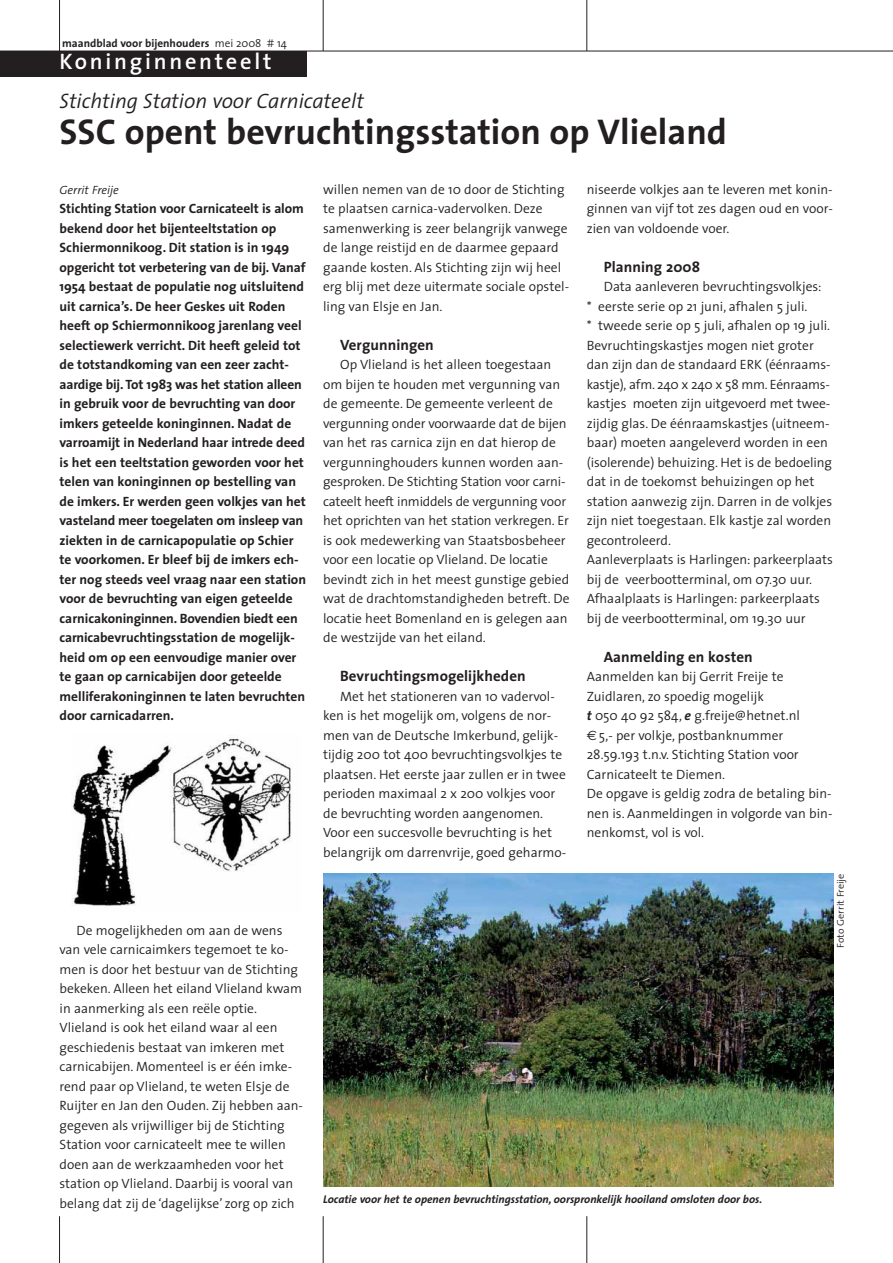
<style>
.page{position:relative;width:893px;height:1263px;background:#fff}
.page>*{position:absolute;margin:0;border:0;box-sizing:border-box;transform-origin:0 0}
.t1{font:700 36px "The Sans";color:#231f20}
.t2{font:600 22.5px "The Sans";letter-spacing:.12em;color:#fff}
.t3{font:italic 300 21px "The Sans";color:#231f20}
.t4{font:700 15px "The Sans";letter-spacing:.005em;color:#231f20}
.t5{font:300 13.5px/19.5px "The Sans";color:#231f20}
.t6{font:700 13.5px/19.5px "The Sans";color:#231f20}
.t7{font:italic 300 12px "The Sans";color:#231f20}
.t8{font:italic 700 11.25px "The Sans";color:#231f20}
.t9{font:700 11.25px "The Sans";color:#231f20}
.t10{font:300 9.75px "The Sans";color:#231f20;scale:1.05 1}
.s1{font-weight:300}
.s2{font-weight:700;font-style:italic}
.s3{font-family:"Euro Sans";font-weight:400}
</style>
<div class="page">
<hr style="left:59px;top:0;width:1px;height:51px;background:#231f20">
<hr style="left:323px;top:0;width:1px;height:51px;background:#231f20">
<hr style="left:586px;top:0;width:1px;height:51px;background:#231f20">
<hr style="left:59px;top:1216px;width:1px;height:47px;background:#231f20">
<hr style="left:323px;top:1216px;width:1px;height:47px;background:#231f20">
<hr style="left:586px;top:1216px;width:1px;height:47px;background:#231f20">
<hr style="left:0;top:51px;width:893px;height:1px;background:#231f20">
<img style="left:323px;top:874px;width:510px;height:312px">
<div style="left:0;top:51px;width:306px;height:26px;background:#231f20"></div>
<img style="left:72px;top:738px;width:219px;height:168px">
<p class="t9" style="left:62px;top:39px;width:226px">maandblad voor bijenhouders <span class="s1">mei 2008 # 14</span></p>
<h2 class="t2" style="left:60px;top:53px;width:213px">Koninginnenteelt</h2>
<h3 class="t3" style="left:60px;top:93px;width:306px">Stichting Station voor Carnicateelt</h3>
<h1 class="t1" style="left:60px;top:118px;width:669px">SSC opent bevruchtingsstation op Vlieland</h1>
<p class="t7" style="left:60px;top:185px;width:61px">Gerrit Freije</p>
<p class="t6" style="left:60px;top:200px;width:248px">Stichting Station voor Carnicateelt is alom bekend door het bijenteeltstation op Schiermonnikoog. Dit station is in 1949 opgericht tot verbetering van de bij. Van af 1954 bestaat de populatie nog uitsluitend uit carnica’s. De heer Geskes uit Roden heeft op Schiermonnikoog jarenlang veel selectiewerk verricht. Dit heeft geleid tot de totstandkoming van een zeer zacht&shy;aardige bij. Tot 1983 was het station alleen in gebruik voor de bevruchting van door imkers geteelde koninginnen. Nadat de varroamijt in Nederland haar intrede deed is het een teeltstation geworden voor het telen van koninginnen op bestelling van de imkers. Er werden geen volkjes van het vasteland meer toegelaten om insleep van ziekten in de carnicapopulatie op Schier te voorkomen. Er bleef bij de imkers ech&shy;ter nog steeds veel vraag naar een station voor de bevruch ting van eigen geteelde carnica koninginnen. Bovendien biedt een carnica bevruchtingsstation de mogelijk&shy;heid om op een eenvoudige manier over te gaan op carnicabijen door geteelde melliferakoninginnen te laten bevruchten door carnicadarren.</p>
<p class="t5" style="left:60px;top:922px;width:245px;text-indent:17px">De mogelijkheden om aan de wens van vele carnicaimkers tegemoet te ko - men is door het bestuur van de Stichting bekeken. Alleen het eiland Vlieland kwam in aanmerking als een reële optie.<br>Vlieland is ook het eiland waar al een geschiedenis bestaat van imkeren met carnicabijen. Momenteel is er één imke&shy;rend paar op Vlieland, te weten Elsje de Ruijter en Jan den Ouden. Zij hebben aan&shy;gegeven als vrijwilliger bij de Stichting Station voor carnicateelt mee te willen doen aan de werkzaamheden voor het station op Vlieland. Daarbij is vooral van belang dat zij de ‘dagelijkse’ zorg op zich</p>
<p class="t5" style="left:323px;top:181px;width:247px">willen nemen van de 10 door de Stichting te plaatsen carnica-vadervolken. Deze samenwerking is zeer belangrijk vanwege de lange reistijd en de daarmee gepaard gaande kosten. Als Stichting zijn wij heel erg blij met deze uitermate sociale opstel&shy;ling van Elsje en Jan.</p>
<p class="t4" style="left:340px;top:339px;width:95px">Vergunningen</p>
<p class="t5" style="left:323px;top:356px;width:248px;text-indent:17px">Op Vlieland is het alleen toegestaan om bijen te houden met vergunning van de gemeente. De gemeente verleent de vergunning onder voorwaarde dat de bijen van het ras carnica zijn en dat hierop de vergunninghouders kunnen worden aan&shy;gesproken. De Stichting Station voor carni - ca teelt heeft inmiddels de vergunning voor het oprichten van het station verkregen. Er is ook medewerking van Staats bos beheer voor een locatie op Vlieland. De locatie bevindt zich in het meest gunstige gebied wat de drachtomstandigheden betreft. De locatie heet Bomenland en is gelegen aan de westzijde van het eiland.</p>
<p class="t4" style="left:340px;top:670px;width:187px">Bevruchtingsmogelijkheden</p>
<p class="t5" style="left:323px;top:688px;width:244px;text-indent:17px">Met het stationeren van 10 vadervol&shy;ken is het mogelijk om, volgens de nor&shy;men van de Deutsche Imkerbund, gelijk&shy;tijdig 200 tot 400 bevruchtingsvolkjes te plaatsen. Het eerste jaar zullen er in twee perioden maximaal 2 x 200 volkjes voor de bevruchting worden aangenomen.<br>Voor een succesvolle bevruchting is het belangrijk om darrenvrije, goed geharmo-</p>
<p class="t5" style="left:587px;top:181px;width:248px;text-align:justify">niseerde volkjes aan te leveren met konin&shy;ginnen van vijf tot zes dagen oud en voor&shy;zien van voldoende voer.</p>
<p class="t4" style="left:604px;top:261px;width:98px">Planning 2008</p>
<p class="t5" style="left:587px;top:278px;width:248px;text-indent:17px">Data aanleveren bevruchtingsvolkjes:<br>* eerste serie op 21 juni, afhalen 5 juli.<br>* tweede serie op 5 juli, afhalen op 19 juli.<br>Bevruchtingskastjes mogen niet groter dan zijn dan de standaard ERK (éénraams - kastje), afm. 240 x 240 x 58 mm. Eénraams - kastjes moeten zijn uitgevoerd met twee - zijdig glas. De éénraamskastjes (uitneem&shy;baar) moeten aangeleverd worden in een (isolerende) behuizing. Het is de bedoeling dat in de toekomst behuizingen op het station aanwezig zijn. Darren in de volkjes zijn niet toegestaan. Elk kastje zal worden gecontroleerd.<br>Aanleverplaats is Harlingen: parkeerplaats bij de veerbootterminal, om 07.30 uur.<br>Afhaalplaats is Harlingen: parkeerplaats bij de veerbootterminal, om 19.30 uur</p>
<p class="t4" style="left:604px;top:651px;width:150px">Aanmelding en kosten</p>
<p class="t5" style="left:587px;top:668px;width:247px">Aanmelden kan bij Gerrit Freije te Zuidlaren, zo spoedig mogelijk<br><span class="s2">t</span> 050 40 92 584, <span class="s2">e</span> g.freije@hetnet.nl<br><span class="s3">€</span> 5,- per volkje, postbanknummer 28.59.193 t.n.v. Stichting Station voor Carnicateelt te Diemen.<br>De opgave is geldig zodra de betaling bin&shy;nen is. Aanmeldingen in volgorde van bin&shy;nenkomst, vol is vol.</p>
<p class="t10" style="left:837px;top:948px;width:72px;rotate:-90deg">Foto Gerrit Freije</p>
<p class="t8" style="left:323px;top:1195px;width:441px">Locatie voor het te openen bevruchtingsstation, oorspronkelijk hooiland omsloten door bos.</p>
</div>
